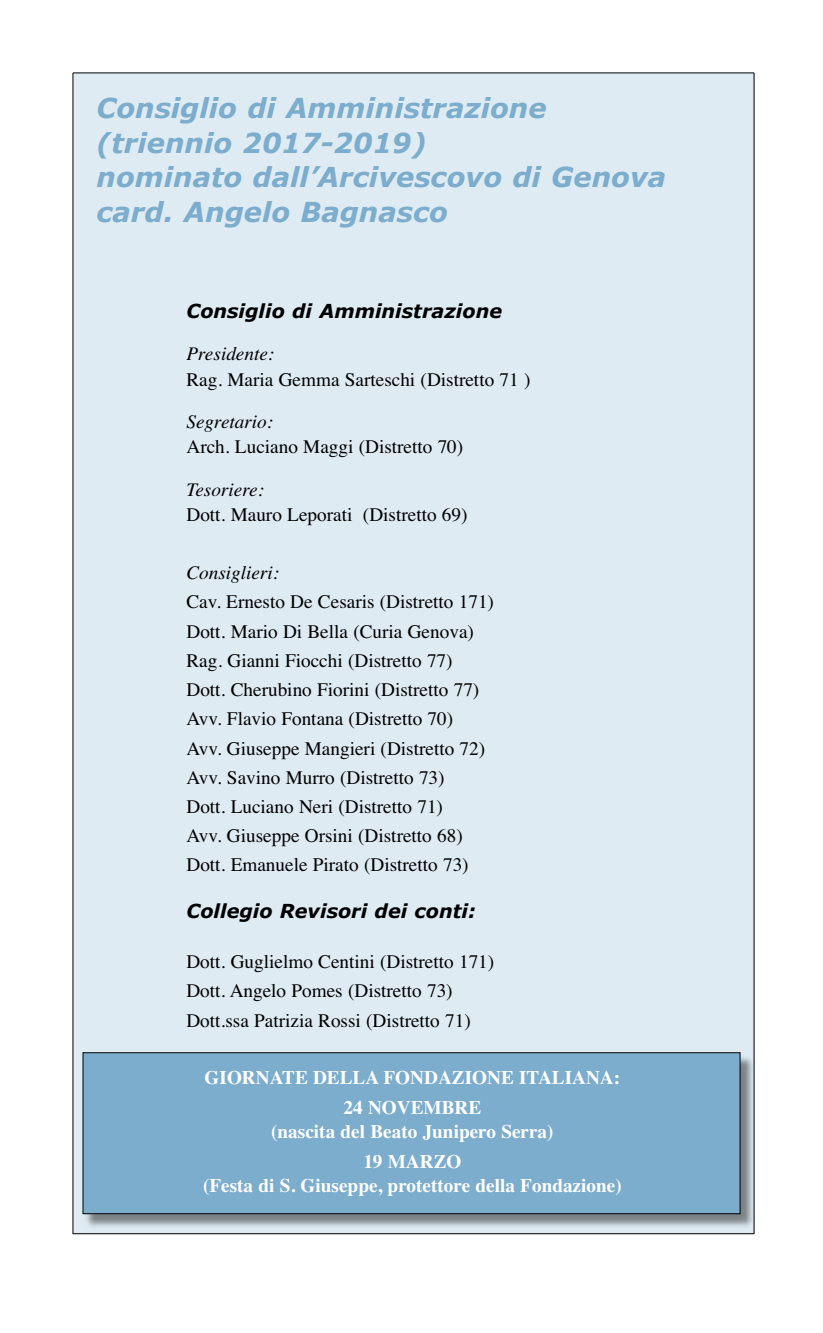
<style>
.page{position:relative;width:823px;height:1333px;background:#fff}
.page>*{position:absolute;margin:0;border:0;box-sizing:border-box;transform-origin:0 0}
.t1{font:italic 700 27.4px/34.6px "Verdana";color:#7cadcd}
.t2{font:19.2px/29.2px "Times";color:#000}
.t3{font:700 19.2px/30px "Times";color:#fff;text-align:center}
.t4{font:italic 700 19.2px "Verdana";color:#000}
.t5{font:italic 19.2px "Times";color:#000}
</style>
<div class="page">
<div style="left:73px;top:73px;width:680px;height:1160px;background:#deebf3"></div>
<hr style="left:73px;top:72px;width:680px;height:1px;background:#000">
<hr style="left:72px;top:73px;width:1px;height:1160px;background:#000">
<hr style="left:753px;top:73px;width:1px;height:1160px;background:#000">
<img style="left:82px;top:1050px;width:673px;height:183px">
<div style="left:83px;top:1053px;width:656px;height:160px;background:#7cadcd"></div>
<div style="left:82px;top:1052px;width:658px;height:162px;border:1px solid #000"></div>
<hr style="left:72px;top:1233px;width:681px;height:1px;background:#000">
<h1 class="t1" style="left:96px;top:90px;width:570px">Consiglio di Amministrazione (triennio 2017-2019)<br>nominato dall’Arcivescovo di Genova card. Angelo Bagnasco</h1>
<p class="t4" style="left:186px;top:298px;width:317px">Consiglio di Amministrazione</p>
<p class="t5" style="left:186px;top:342px;width:89px">Presidente:</p>
<p class="t2" style="left:186px;top:364px;width:345px">Rag. Maria Gemma Sarteschi (Distretto 71 )</p>
<p class="t5" style="left:186px;top:410px;width:88px">Segretario:</p>
<p class="t2" style="left:186px;top:432px;width:278px">Arch. Luciano Maggi (Distretto 70)</p>
<p class="t5" style="left:186px;top:477px;width:79px">Tesoriere:</p>
<p class="t2" style="left:186px;top:499px;width:282px">Dott. Mauro Leporati (Distretto 69)</p>
<p class="t5" style="left:186px;top:561px;width:94px">Consiglieri:</p>
<p class="t2" style="left:186px;top:587px;width:309px">Cav. Ernesto De Cesaris (Distretto 171)<br>Dott. Mario Di Bella (Curia Genova)<br>Rag. Gianni Fiocchi (Distretto 77)<br>Dott. Cherubino Fiorini (Distretto 77)<br>Avv. Flavio Fontana (Distretto 70)<br>Avv. Giuseppe Mangieri (Distretto 72)<br>Avv. Savino Murro (Distretto 73)<br>Dott. Luciano Neri (Distretto 71)<br>Avv. Giuseppe Orsini (Distretto 68)<br>Dott. Emanuele Pirato (Distretto 73)</p>
<p class="t4" style="left:186px;top:898px;width:291px">Collegio Revisori dei conti:</p>
<p class="t2" style="left:186px;top:947px;width:309px">Dott. Guglielmo Centini (Distretto 171)<br>Dott. Angelo Pomes (Distretto 73)<br>Dott.ssa Patrizia Rossi (Distretto 71)</p>
<p class="t3" style="left:204px;top:1062px;width:417px">GIORNATE DELLA FONDAZIONE ITALIANA:<br>24 NOVEMBRE</p>
<p class="t3" style="left:271px;top:1116px;width:284px">(nascita del Beato Junipero Serra)<br>19 MARZO</p>
<p class="t3" style="left:203px;top:1170px;width:420px">(Festa di S. Giuseppe, protettore della Fondazione)</p>
</div>
